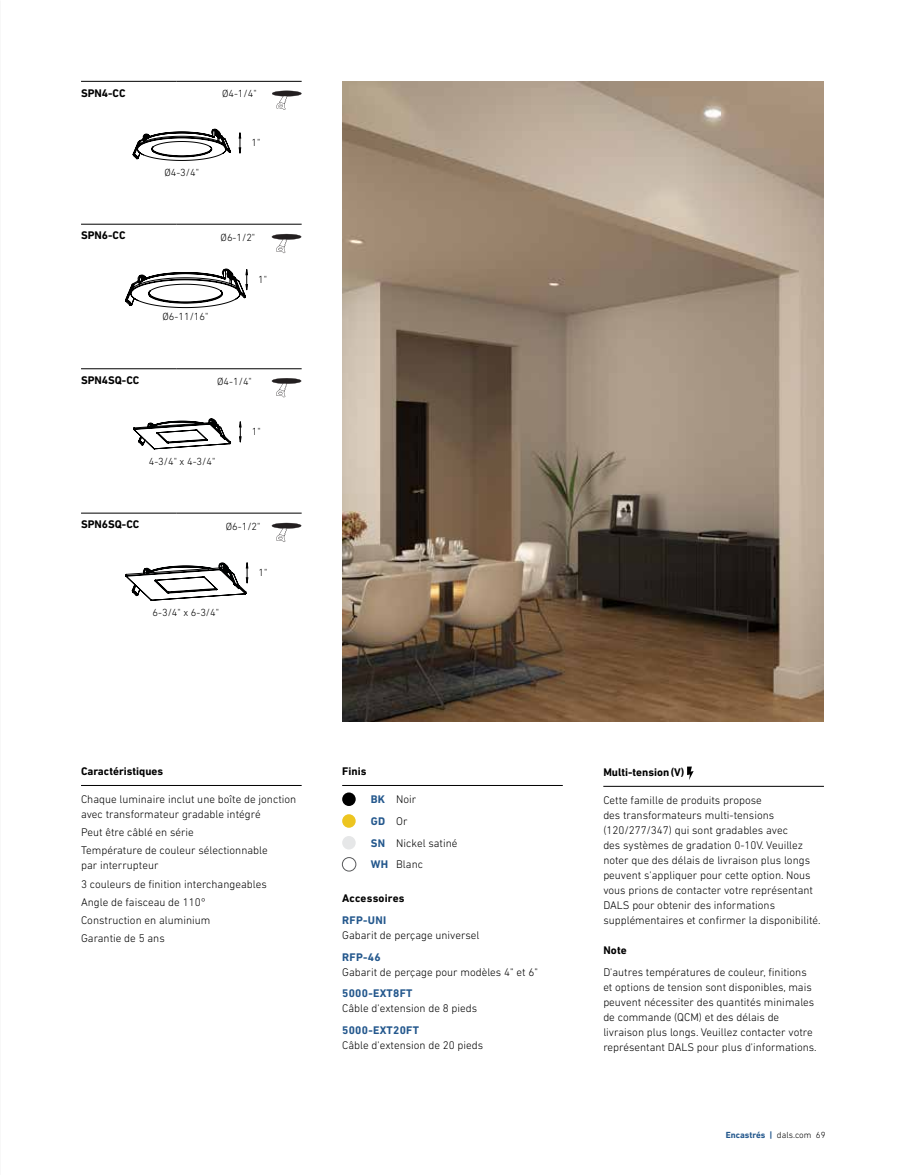
<style>
.page{position:relative;width:905px;height:1175px;background:#fff}
.page>*{position:absolute;margin:0;border:0;box-sizing:border-box;transform-origin:0 0}
.t1{font:300 11.25px/15px "DIN Next LT Pro";color:#000}
.t2{font:700 11.25px "DIN Next LT Pro";color:#000}
.t3{font:700 11.25px "DIN Next LT Pro";letter-spacing:.025em;color:#24588d}
.t4{font:300 10.5px "DIN Next LT Pro";color:#000}
.t5{font:700 9px "DIN Next LT Pro";color:#24588d}
.s1{font-weight:700;color:#24588d}
.s2{font-weight:300;color:#000}
</style>
<div class="page">
<img style="left:342px;top:81px;width:482px;height:640px">
<hr style="left:81px;top:81px;width:96px;height:1px;background:#000">
<hr style="left:177px;top:81px;width:125px;height:1px;background:#000">
<svg style="left:272px;top:91px;width:30px;height:19px"></svg>
<svg style="left:239px;top:132px;width:2px;height:21px"></svg>
<svg style="left:133px;top:129px;width:98px;height:32px"></svg>
<hr style="left:81px;top:224px;width:96px;height:1px;background:#000">
<hr style="left:177px;top:224px;width:125px;height:1px;background:#000">
<svg style="left:271px;top:234px;width:31px;height:19px"></svg>
<svg style="left:125px;top:269px;width:123px;height:39px"></svg>
<hr style="left:81px;top:785px;width:221px;height:1px;background:#000">
<hr style="left:342px;top:785px;width:220px;height:1px;background:#000">
<div style="left:342px;top:792px;width:14px;height:14px;background:#000;border-radius:50%"></div>
<div style="left:342px;top:814px;width:14px;height:13px;background:#edc520;border-radius:50%"></div>
<div style="left:342px;top:836px;width:14px;height:13px;background:#e6e7e8;border-radius:50%"></div>
<div style="left:342px;top:857px;width:14px;height:14px;border:1px solid #58595b;border-radius:50%"></div>
<hr style="left:603px;top:786px;width:221px;height:1px;background:#000">
<svg style="left:687px;top:766px;width:6px;height:14px"></svg>
<hr style="left:81px;top:513px;width:96px;height:1px;background:#000">
<hr style="left:177px;top:513px;width:125px;height:1px;background:#000">
<svg style="left:271px;top:523px;width:31px;height:19px"></svg>
<svg style="left:125px;top:562px;width:123px;height:38px"></svg>
<hr style="left:81px;top:368px;width:96px;height:1px;background:#000">
<hr style="left:177px;top:368px;width:125px;height:1px;background:#000">
<svg style="left:271px;top:378px;width:31px;height:19px"></svg>
<svg style="left:239px;top:421px;width:2px;height:21px"></svg>
<svg style="left:133px;top:418px;width:98px;height:31px"></svg>
<p class="t2" style="left:81px;top:86px;width:46px">SPN4-CC</p>
<p class="t4" style="left:222px;top:88px;width:36px">Ø4-1/4"</p>
<p class="t4" style="left:164px;top:166px;width:36px">Ø4-3/4"</p>
<p class="t4" style="left:251px;top:137px;width:10px">1"</p>
<p class="t2" style="left:81px;top:229px;width:46px">SPN6-CC</p>
<p class="t4" style="left:220px;top:231px;width:36px">Ø6-1/2"</p>
<p class="t4" style="left:162px;top:310px;width:47px">Ø6-11/16"</p>
<p class="t4" style="left:258px;top:273px;width:10px">1"</p>
<p class="t2" style="left:81px;top:373px;width:60px">SPN4SQ-CC</p>
<p class="t4" style="left:217px;top:375px;width:36px">Ø4-1/4"</p>
<p class="t4" style="left:149px;top:455px;width:68px">4-3/4" x 4-3/4"</p>
<p class="t4" style="left:252px;top:425px;width:10px">1"</p>
<p class="t2" style="left:81px;top:518px;width:60px">SPN6SQ-CC</p>
<p class="t4" style="left:226px;top:520px;width:36px">Ø6-1/2"</p>
<p class="t4" style="left:152px;top:607px;width:68px">6-3/4" x 6-3/4"</p>
<p class="t4" style="left:258px;top:566px;width:10px">1"</p>
<p class="t2" style="left:81px;top:764px;width:84px">Caractéristiques</p>
<p class="t1" style="left:81px;top:791px;width:217px">Chaque luminaire inclut une boîte de jonction avec transformateur gradable intégré</p>
<p class="t1" style="left:81px;top:823px;width:188px;line-height:18.3px">Peut être câblé en série<br>Température de couleur sélectionnable</p>
<p class="t1" style="left:81px;top:856px;width:187px;line-height:18.3px">par interrupteur<br>3 couleurs de finition interchangeables<br>Angle de faisceau de 110°<br>Construction en aluminium<br>Garantie de 5 ans</p>
<p class="t2" style="left:342px;top:764px;width:26px">Finis</p>
<p class="t1" style="left:370px;top:788px;width:88px;line-height:21.8px"><span class="s1">BK</span> Noir<br><span class="s1">GD</span> Or<br><span class="s1">SN</span> Nickel satiné<br><span class="s1">WH</span> Blanc</p>
<p class="t2" style="left:342px;top:891px;width:64px">Accessoires</p>
<p class="t3" style="left:342px;top:913px;width:45px">RFP-UNI</p>
<p class="t1" style="left:342px;top:927px;width:139px">Gabarit de perçage universel</p>
<p class="t3" style="left:342px;top:950px;width:40px">RFP-46</p>
<p class="t1" style="left:342px;top:964px;width:197px">Gabarit de perçage pour modèles 4" et 6"</p>
<p class="t3" style="left:342px;top:986px;width:72px">5000-EXT8FT</p>
<p class="t1" style="left:342px;top:1000px;width:137px">Câble d'extension de 8 pieds</p>
<p class="t3" style="left:342px;top:1023px;width:78px">5000-EXT20FT</p>
<p class="t1" style="left:342px;top:1037px;width:143px">Câble d'extension de 20 pieds</p>
<p class="t2" style="left:603px;top:765px;width:83px">Multi-tension(V)</p>
<p class="t1" style="left:603px;top:792px;width:219px">Cette famille de produits propose<br>des transformateurs multi-tensions (120/277/347) qui sont gradables avec<br>des systèmes de gradation 0-10V. Veuillez noter que des délais de livraison plus longs peuvent s'appliquer pour cette option. Nous vous prions de contacter votre représentant DALS pour obtenir des informations supplémentaires et confirmer la disponibilité.</p>
<p class="t2" style="left:603px;top:943px;width:25px">Note</p>
<p class="t1" style="left:603px;top:964px;width:215px">D'autres températures de couleur, finitions et options de tension sont disponibles, mais peuvent nécessiter des quantités minimales de commande (QCM) et des délais de livraison plus longs. Veuillez contacter votre représentant DALS pour plus d'informations.</p>
<p class="t5" style="left:725px;top:1129px;width:101px">Encastrés | <span class="s2">dals.com 69</span></p>
</div>
